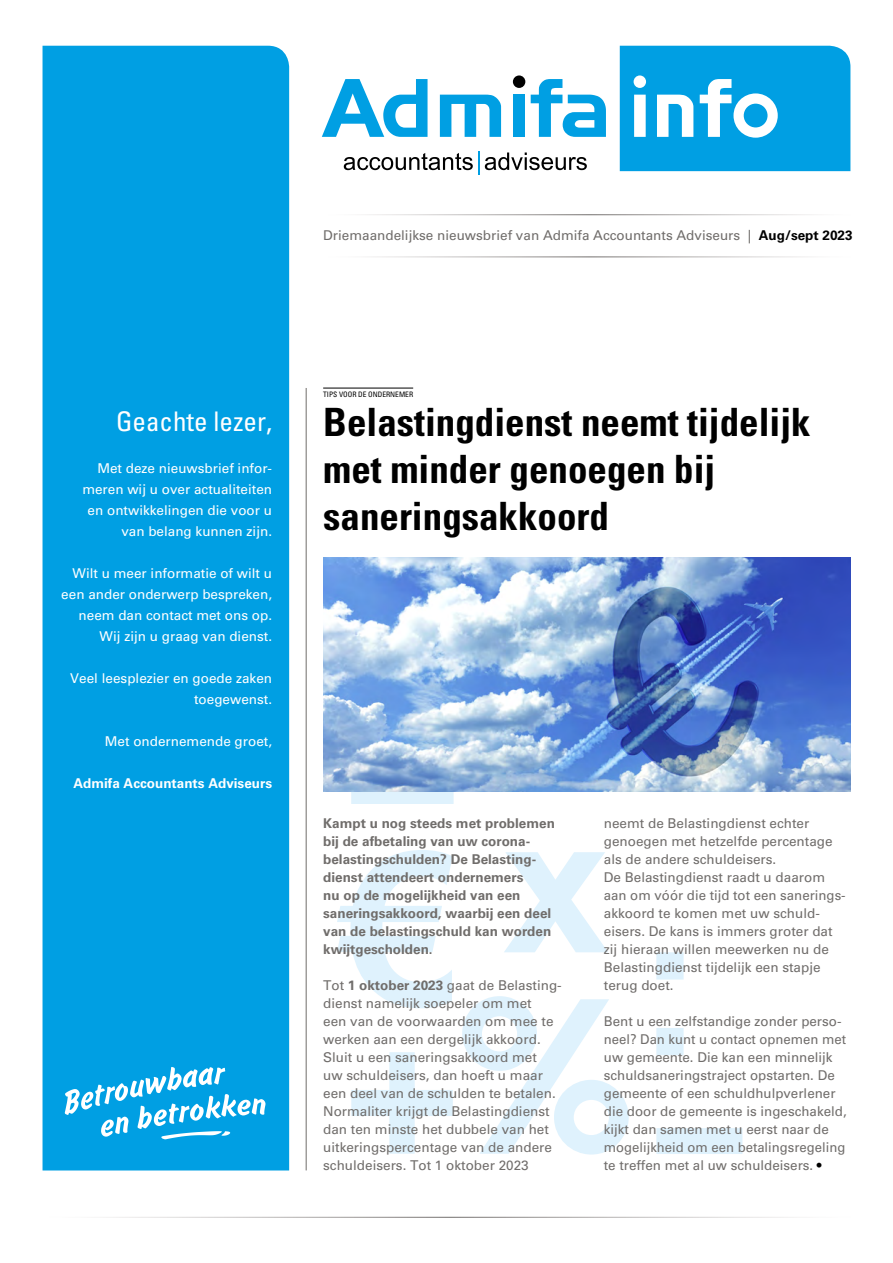
<style>
.page{position:relative;width:893px;height:1263px;background:#fff}
.page>*{position:absolute;margin:0;border:0;box-sizing:border-box;transform-origin:0 0}
.t1{font:700 condensed 39px/46.8px "Univers LT Std";color:#000}
.t2{font:condensed 27px "Univers LT Std";color:#fff}
.t3{font:13.5px/18px "Univers LT Std";color:#706d6b}
.t4{font:13.5px/21px "Univers LT Std";color:#fff;text-align:right}
.t5{font:700 13.5px/18px "Univers LT Std";color:#706d6b}
.t6{font:700 13.5px "Univers LT Std";color:#fff}
.t7{font:condensed 7.5px "Univers LT Std";color:#000}
.s1{font-weight:700;color:#000}
.s2{font-weight:700}
.s3{color:#000}
</style>
<div class="page">
<div style="left:43px;top:46px;width:246px;height:1124px;background:#009fe3"></div>
<svg style="left:337px;top:792px;width:405px;height:362px"></svg>
<hr style="left:478px;top:151px;width:2px;height:24px;background:#009fe3">
<svg style="left:322px;top:79px;width:106px;height:58px"></svg>
<svg style="left:440px;top:95px;width:61px;height:42px"></svg>
<div style="left:513px;top:95px;width:12px;height:42px;background:#009fe3"></div>
<svg style="left:531px;top:79px;width:75px;height:58px"></svg>
<svg style="left:344px;top:153px;width:129px;height:17px"></svg>
<svg style="left:485px;top:152px;width:102px;height:18px"></svg>
<div style="left:513px;top:75px;width:12px;height:13px;background:#000;border-radius:50%"></div>
<hr style="left:306px;top:388px;width:1px;height:782px;background:#706d6b">
<svg style="left:620px;top:46px;width:230px;height:125px;background:#21abe6"></svg>
<svg style="left:65px;top:1067px;width:200px;height:72px"></svg>
<hr style="left:323px;top:388px;width:90px;height:1px;background:#000">
<img style="left:323px;top:557px;width:527px;height:235px">
<p class="t3" style="left:323px;top:227px;width:531px">Driemaandelijkse nieuwsbrief van Admifa Accountants Adviseurs | <span class="s1">Aug/sept 2023</span></p>
<h2 class="t2" style="left:116px;top:404px;width:157px">Geachte lezer,</h2>
<p class="t4" style="left:82px;top:458px;width:191px">Met deze nieuwsbrief infor&shy;meren wij u over actualiteiten en ontwikkelingen die voor u van belang kunnen zijn.</p>
<p class="t4" style="left:61px;top:563px;width:212px">Wilt u meer informatie of wilt u een ander onderwerp bespreken, neem dan contact met ons op.<br>Wij zijn u graag van dienst.</p>
<p class="t4" style="left:70px;top:668px;width:203px">Veel leesplezier en goede zaken toegewenst.</p>
<p class="t4" style="left:105px;top:731px;width:169px">Met ondernemende groet,</p>
<p class="t6" style="left:73px;top:775px;width:200px">Admifa Accountants Adviseurs</p>
<p class="t7" style="left:323px;top:390px;width:92px">TIPS VOOR DE ONDERNEMER</p>
<h1 class="t1" style="left:323px;top:399px;width:489px">Belastingdienst neemt tijdelijk met minder genoegen bij saneringsakkoord</h1>
<p class="t5" style="left:323px;top:814px;width:233px">Kampt u nog steeds met problemen bij de afbetaling van uw corona&shy;belastingschulden? De Belasting&shy;dienst attendeert ondernemers<br>nu op de mogelijkheid van een saneringsakkoord, waarbij een deel van de belastingschuld kan worden kwijtgescholden.</p>
<p class="t3" style="left:323px;top:976px;width:240px">Tot <span class="s2">1 oktober 2023</span> gaat de Belasting&shy;dienst namelijk soepeler om met<br>een van de voorwaarden om mee te werken aan een dergelijk akkoord.<br>Sluit u een saneringsakkoord met<br>uw schuldeisers, dan hoeft u maar een deel van de schulden te betalen.<br>Normaliter krijgt de Belastingdienst dan ten minste het dubbele van het uitkeringspercentage van de andere schuldeisers. Tot 1 oktober 2023</p>
<p class="t3" style="left:604px;top:814px;width:243px">neemt de Belastingdienst echter genoegen met hetzelfde percentage als de andere schuldeisers.<br>De Belastingdienst raadt u daarom aan om vóór die tijd tot een sanerings&shy;akkoord te komen met uw schuld&shy;eisers. De kans is immers groter dat zij hieraan willen meewerken nu de<br>Belastingdienst tijdelijk een stapje terug doet.</p>
<p class="t3" style="left:604px;top:1012px;width:244px">Bent u een zelfstandige zonder perso&shy;neel? Dan kunt u contact opnemen met uw gemeente. Die kan een minnelijk schuldsaneringstraject opstarten. De gemeente of een schuldhulpverlener die door de gemeente is ingeschakeld, kijkt dan samen met u eerst naar de mogelijkheid om een betalingsregeling te treffen met al uw schuldeisers. <span class="s3">•</span></p>
</div>
